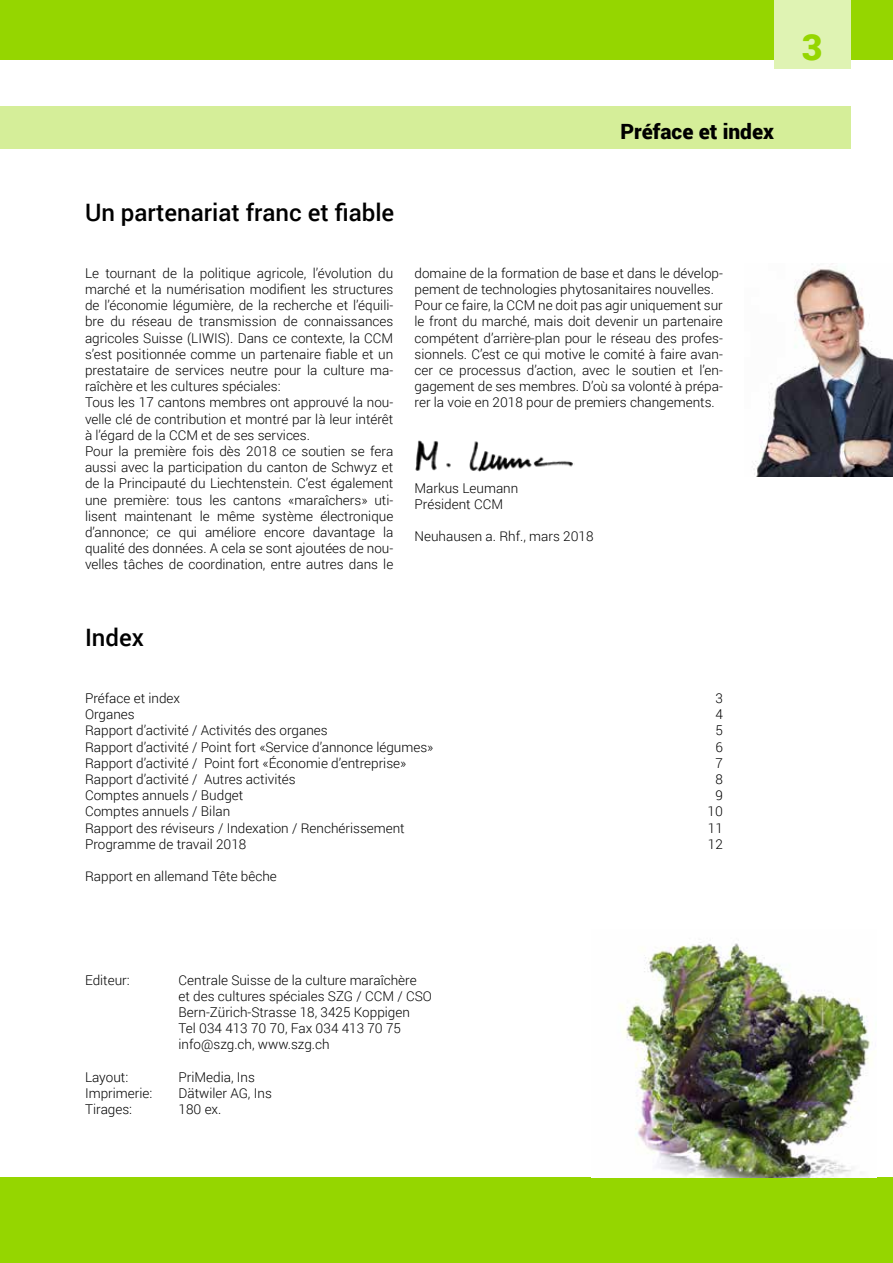
<style>
.page{position:relative;width:893px;height:1263px;background:#fff}
.page>*{position:absolute;margin:0;border:0;box-sizing:border-box;transform-origin:0 0}
.t1{font:900 36px "Roboto";color:#95d600}
.t2{font:500 24px "Roboto";color:#000}
.t3{font:900 21px "Roboto";color:#000}
.t4{font:300 13.5px/16.2px "Roboto";color:#000}
</style>
<div class="page">
<div style="left:0;top:1178px;width:893px;height:85px;background:#95d600"></div>
<div style="left:0;top:0;width:893px;height:60px;background:#95d600"></div>
<div style="left:774px;top:0;width:76px;height:68px;background:#dff3b3"></div>
<div style="left:0;top:106px;width:850px;height:43px;background:#d5ee99"></div>
<img style="left:753px;top:268px;width:140px;height:208px">
<img style="left:415px;top:440px;width:158px;height:32px">
<img style="left:620px;top:942px;width:251px;height:235px">
<p class="t2" style="left:85px;top:195px;width:311px">Un partenariat franc et fiable</p>
<p class="t3" style="left:620px;top:116px;width:155px">Préface et index</p>
<p class="t4" style="left:85px;top:264px;width:310px">Le tournant de la politique agricole, l’évolution du marché et la numérisation modifient les structures de l’économie légumière, de la recherche et l’équili&shy;bre du réseau de transmission de connaissances agricoles Suisse (LIWIS). Dans ce contexte, la CCM s’est positionnée comme un partenaire fiable et un prestataire de services neutre pour la culture ma&shy;raîchère et les cultures spéciales:<br>Tous les 17 cantons membres ont approuvé la nou&shy;velle clé de contribution et montré par là leur intérêt à l’égard de la CCM et de ses services.<br>Pour la première fois dès 2018 ce soutien se fera aussi avec la participation du canton de Schwyz et de la Principauté du Liechtenstein. C’est également une première: tous les cantons «maraîchers» uti&shy;lisent maintenant le même système électronique d’annonce; ce qui améliore encore davantage la qualité des données. A cela se sont ajoutées de nou&shy;velles tâches de coordination, entre autres dans le</p>
<p class="t4" style="left:415px;top:264px;width:310px">domaine de la formation de base et dans le dévelop&shy;pement de technologies phytosanitaires nouvelles.<br>Pour ce faire, la CCM ne doit pas agir uniquement sur le front du marché, mais doit devenir un partenaire compétent d’arrière-plan pour le réseau des profes&shy;sionnels. C’est ce qui motive le comité à faire avan&shy;cer ce processus d’action, avec le soutien et l’en&shy;gagement de ses membres. D’où sa volonté à prépa&shy;rer la voie en 2018 pour de premiers changements.</p>
<p class="t4" style="left:415px;top:479px;width:105px">Markus Leumann<br>Président CCM</p>
<p class="t4" style="left:415px;top:528px;width:180px">Neuhausen a. Rhf., mars 2018</p>
<p class="t2" style="left:85px;top:621px;width:60px">Index</p>
<p class="t4" style="left:85px;top:690px;width:97px">Préface et index</p>
<p class="t4" style="left:715px;top:690px;width:9px">3</p>
<p class="t4" style="left:85px;top:706px;width:51px">Organes</p>
<p class="t4" style="left:715px;top:706px;width:9px">4</p>
<p class="t4" style="left:85px;top:722px;width:244px">Rapport d’activité / Activités des organes</p>
<p class="t4" style="left:715px;top:722px;width:9px">5</p>
<p class="t4" style="left:85px;top:738px;width:350px">Rapport d’activité / Point fort «Service d’annonce légumes»</p>
<p class="t4" style="left:715px;top:738px;width:9px">6</p>
<p class="t4" style="left:85px;top:754px;width:323px">Rapport d’activité / Point fort «Économie d’entreprise»</p>
<p class="t4" style="left:715px;top:754px;width:9px">7</p>
<p class="t4" style="left:85px;top:771px;width:212px">Rapport d’activité / Autres activités</p>
<p class="t4" style="left:715px;top:771px;width:9px">8</p>
<p class="t4" style="left:85px;top:787px;width:160px">Comptes annuels / Budget</p>
<p class="t4" style="left:715px;top:787px;width:9px">9</p>
<p class="t4" style="left:85px;top:803px;width:147px">Comptes annuels / Bilan</p>
<p class="t4" style="left:707px;top:803px;width:17px">10</p>
<p class="t4" style="left:85px;top:819px;width:321px">Rapport des réviseurs / Indexation / Renchérissement</p>
<p class="t4" style="left:708px;top:819px;width:16px">11</p>
<p class="t4" style="left:85px;top:835px;width:163px">Programme de travail 2018</p>
<p class="t4" style="left:708px;top:835px;width:16px">12</p>
<p class="t4" style="left:85px;top:868px;width:193px">Rapport en allemand Tête bêche</p>
<p class="t1" style="left:802px;top:21px;width:22px">3</p>
<p class="t4" style="left:85px;top:971px;width:46px">Editeur:</p>
<p class="t4" style="left:179px;top:971px;width:255px">Centrale Suisse de la culture maraîchère<br>et des cultures spéciales SZG / CCM / CSO Bern-Zürich-Strasse 18, 3425 Koppigen<br>Tel 034 413 70 70, Fax 034 413 70 75 info@szg.ch, www.szg.ch</p>
<p class="t4" style="left:85px;top:1068px;width:45px">Layout:</p>
<p class="t4" style="left:179px;top:1068px;width:78px">PriMedia, Ins</p>
<p class="t4" style="left:85px;top:1084px;width:69px">Imprimerie:</p>
<p class="t4" style="left:179px;top:1084px;width:95px">Dätwiler AG, Ins</p>
<p class="t4" style="left:85px;top:1101px;width:49px">Tirages:</p>
<p class="t4" style="left:179px;top:1101px;width:44px">180 ex.</p>
</div>
